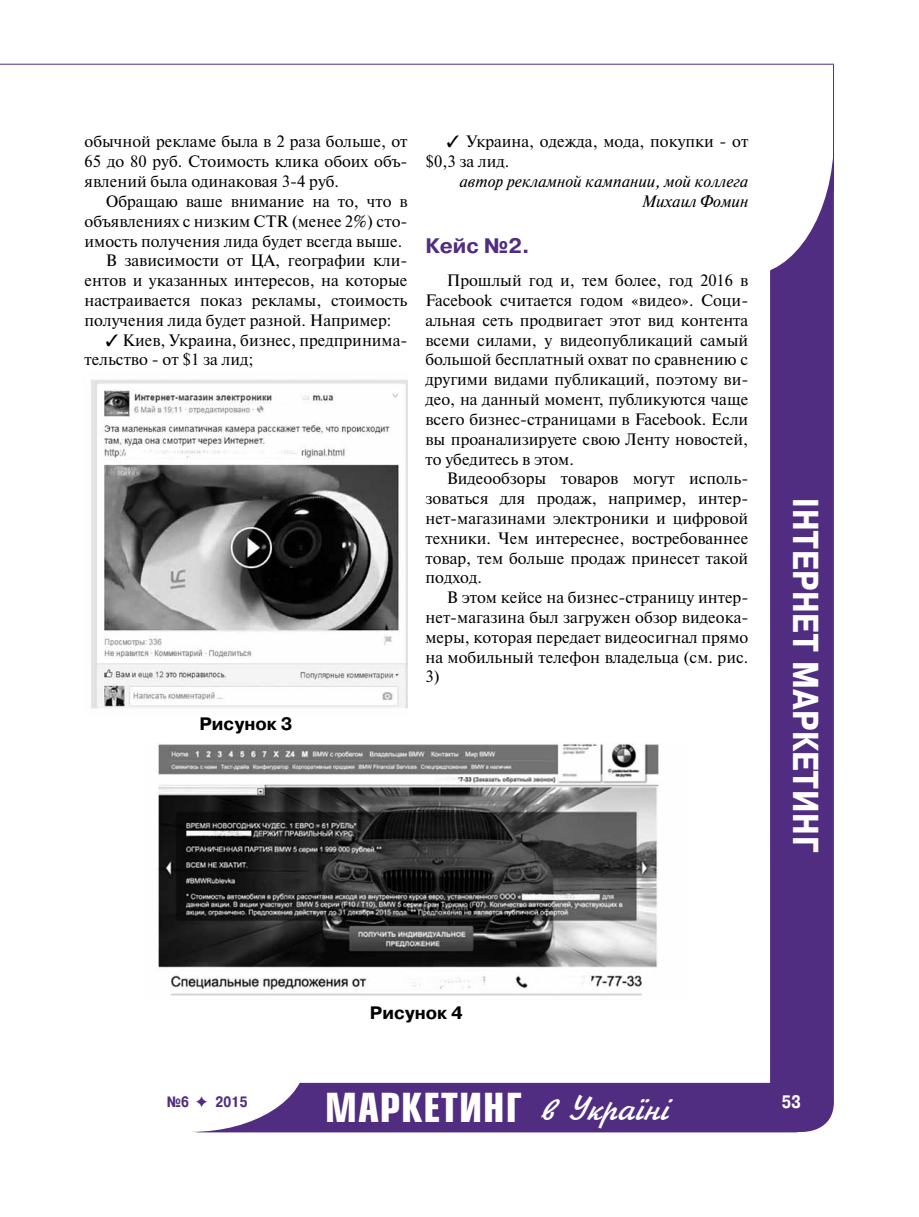
<style>
.page{position:relative;width:919px;height:1217px;background:#fff}
.page>*{position:absolute;margin:0;border:0;box-sizing:border-box;transform-origin:0 0}
.t1{font:700 39px "Europe Cond";letter-spacing:.025em;color:#fff}
.t2{font:700 36px "Pragmatica Cond C";letter-spacing:.025em;color:#fff}
.t3{font:700 21px "Pragmatica C";color:#512d81}
.t4{font:700 18px "Pragmatica C";color:#000}
.t5{font:700 18px "Pragmatica Cond C";color:#fff}
.t6{font:16.5px/19.8px "Newton C";color:#000;text-align:justify}
.t7{font:italic 16.5px/19.8px "Newton C";color:#000;text-align:right}
.t8{font:700 15px "Pragmatica Cond C";color:#512d81}
.s1{font-family:"Dixieland"}
.s2{font-family:"Jikharev";font-weight:400;font-size:36px}
.s3{font-family:"Dixieland";font-weight:400}
</style>
<div class="page">
<div style="left:770px;top:111px;width:63px;height:1020px;background:#512d81;border-radius:30px"></div>
<div style="left:661px;top:0;width:172px;height:275px;background:#fff;border-radius:50%"></div>
<div style="left:177px;top:1082px;width:641px;height:50px;background:#512d81;border-radius:22px"></div>
<div style="left:76px;top:986px;width:230px;height:145px;background:#fff;border-radius:50%"></div>
<hr style="left:0;top:64px;width:833px;height:1px;background:#512d81">
<hr style="left:833px;top:65px;width:1px;height:126px;background:#512d81">
<img style="left:91px;top:379px;width:316px;height:330px">
<img style="left:157px;top:743px;width:502px;height:253px">
<p class="t6" style="left:85px;top:132px;width:324px">обычной рекламе была в 2 раза больше, от 65 до 80 руб. Стоимость клика обоих объ&shy;явлений была одинаковая 3-4 руб.</p>
<p class="t6" style="left:106px;top:191px;width:303px">Обращаю ваше внимание на то, что в</p>
<p class="t6" style="left:85px;top:211px;width:324px">объявлениях с низким CTR (менее 2%) сто-</p>
<p class="t6" style="left:85px;top:231px;width:319px">имость получения лида будет всегда выше.</p>
<p class="t6" style="left:106px;top:251px;width:303px">В зависимости от ЦА, географии кли-</p>
<p class="t6" style="left:85px;top:270px;width:324px">ентов и указанных интересов, на которые</p>
<p class="t6" style="left:85px;top:290px;width:324px">настраивается показ рекламы, стоимость</p>
<p class="t6" style="left:85px;top:310px;width:308px">получения лида будет разной. Например:</p>
<p class="t6" style="left:106px;top:330px;width:303px"><span class="s1">3</span> Киев, Украина, бизнес, предпринима-</p>
<p class="t6" style="left:85px;top:350px;width:170px">тельство - от $1 за лид;</p>
<p class="t4" style="left:199px;top:714px;width:95px">Рисунок 3</p>
<p class="t6" style="left:425px;top:132px;width:324px;text-indent:21px"><span class="s1">3</span> Украина, одежда, мода, покупки - от $0,3 за лид.</p>
<p class="t7" style="left:459px;top:171px;width:290px">автор рекламной кампании, мой коллега<br>Михаил Фомин</p>
<p class="t3" style="left:425px;top:235px;width:106px">Кейс №2.</p>
<p class="t6" style="left:425px;top:270px;width:324px;text-indent:21px">Прошлый год и, тем более, год 2016 в Facebook считается годом «видео». Соци&shy;альная сеть продвигает этот вид контента всеми силами, у видеопубликаций самый большой бесплатный охват по сравнению с другими видами публикаций, поэтому ви&shy;део, на данный момент, публикуются чаще всего бизнес-страницами в Facebook. Если вы проанализируете свою Ленту новостей, то убедитесь в этом.</p>
<p class="t6" style="left:425px;top:468px;width:324px;text-indent:21px">Видеообзоры товаров могут исполь&shy;зоваться для продаж, например, интер&shy;нет-магазинами электроники и цифровой техники. Чем интереснее, востребованнее товар, тем больше продаж принесет такой подход.</p>
<p class="t6" style="left:425px;top:587px;width:324px;text-indent:21px">В этом кейсе на бизнес-страницу интер&shy;нет-магазина был загружен обзор видеока&shy;меры, которая передает видеосигнал прямо на мобильный телефон владельца (см. рис.<br>3)</p>
<h2 class="t2" style="left:825px;top:498px;width:355px;rotate:90deg">ІНТЕРНЕТ МАРКЕТИНГ</h2>
<p class="t4" style="left:370px;top:1003px;width:95px">Рисунок 4</p>
<h1 class="t1" style="left:325px;top:1081px;width:345px">МАРКЕТИНГ <span class="s2">в Україні</span></h1>
<p class="t8" style="left:167px;top:1092px;width:82px">№6 <span class="s3">F</span> 2015</p>
<p class="t5" style="left:782px;top:1090px;width:20px">53</p>
</div>
